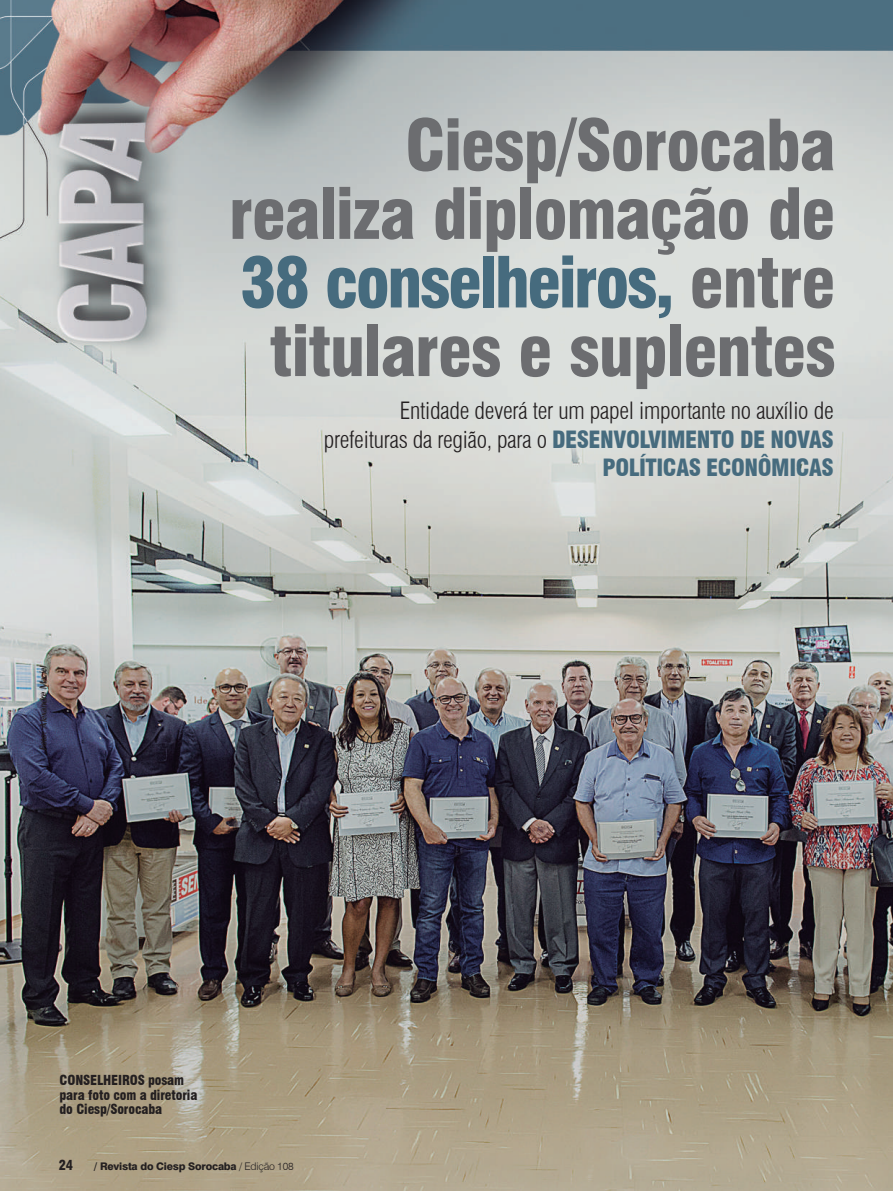
<style>
.page{position:relative;width:893px;height:1191px;background:#fff}
.page>*{position:absolute;margin:0;border:0;box-sizing:border-box;transform-origin:0 0}
.t1{font:900 condensed 68.55px/68.6px "Swiss 721 BT";letter-spacing:-.02em;color:#6c6d70;text-align:right}
.t2{font:300 condensed 23.25px/28.5px "Swiss 721 BT";letter-spacing:-.01em;color:#231f20;text-align:right}
.t3{font:900 condensed 13.5px/14.2px "Swiss 721 BT";letter-spacing:-.01em;color:#231f20}
.t4{font:800 10.5px "Swiss 721 BT";letter-spacing:-.02em;color:#231f20}
.t5{font:italic 9px "Roman Serif";letter-spacing:-.015em;color:#231f20}
.s1{color:#466b7e}
.s2{font-weight:900;color:#466b7e}
.s3{font-weight:300}
</style>
<div class="page">
<img style="left:0;top:0;width:893px;height:1191px">
<p class="t5" style="left:39px;top:750px;width:86px;rotate:-90deg">Foto: Alexandre Maciel</p>
<h1 class="t1" style="left:229px;top:111px;width:608px">Ciesp/Sorocaba realiza diplomação de<br><span class="s1">38 conselheiros,</span> entre titulares e suplentes</h1>
<p class="t2" style="left:324px;top:396px;width:511px">Entidade deverá ter um papel importante no auxílio de prefeituras da região, para o <span class="s2">DESENVOLVIMENTO DE NOVAS<br>POLÍTICAS ECONÔMICAS</span></p>
<p class="t3" style="left:60px;top:1073px;width:139px">CONSELHEIROS posam para foto com a diretoria do Ciesp/Sorocaba</p>
<p class="t3" style="left:59px;top:1158px;width:16px">24</p>
<p class="t4" style="left:94px;top:1160px;width:201px">/ Revista do Ciesp Sorocaba <span class="s3">/ Edição 108</span></p>
</div>
